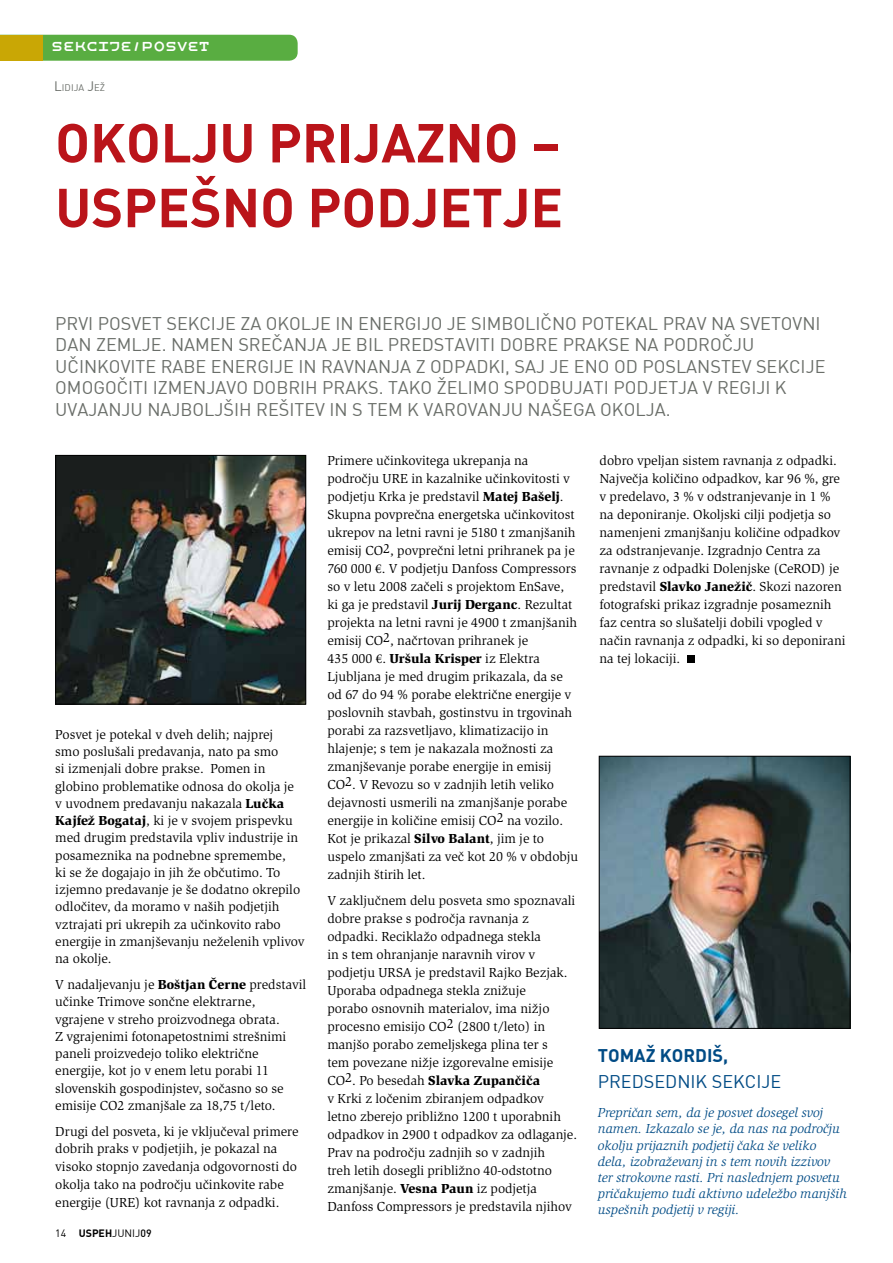
<style>
.page{position:relative;width:893px;height:1263px;background:#fff}
.page>*{position:absolute;margin:0;border:0;box-sizing:border-box;transform-origin:0 0}
.t1{font:54px "DIN Bold";color:#ba141a}
.t2{font:18px/21.6px "DIN Regular";color:#6a6e69}
.t3{font:18px "DIN Regular";color:#004b85}
.t4{font:18px "DIN Bold";color:#004b85}
.t5{font:13.5px/18px "Slimbach Itc TEE";color:#000}
.t6{font:italic 13.5px/16.2px "Slimbach Itc TEE";color:#004b85}
.t7{font:13.5px "Slimbach Itc TEE Blac";color:#000}
.t8{font:13.5px "Mobyregular";color:#fff}
.t9{font:10.5px "DIN Regular";color:#000}
.t10{font:9.45px "DIN Regular";color:#6a6e69}
.s1{font-size:13.5px}
.s2{font-family:"Slimbach Itc TEE Blac"}
.s3{font-family:"Minion Pro"}
.s4{font-family:"Slimbach Itc TEE"}
.s5{font-family:"DIN Bold"}
.s6{font-family:"DIN Medium"}
</style>
<div class="page">
<div style="left:43px;top:35px;width:255px;height:26px;background:#59ad41"></div>
<div style="left:0;top:35px;width:43px;height:26px;background:#c9a705"></div>
<img style="left:57px;top:457px;width:247px;height:245px">
<div style="left:55px;top:455px;width:251px;height:249px;border:1px solid #000"></div>
<div style="left:687px;top:656px;width:7px;height:7px;background:#000"></div>
<img style="left:601px;top:758px;width:247px;height:269px">
<div style="left:599px;top:756px;width:251px;height:273px;border:1px solid #000"></div>
<p class="t8" style="left:51px;top:38px;width:160px">SEKCIJE /POSVET</p>
<p class="t10" style="left:54px;top:82px;width:52px"><span class="s1">L</span>idija <span class="s1">J</span> ež</p>
<h1 class="t1" style="left:55px;top:107px;width:34px">OKOLJU</h1>
<h1 class="t1" style="left:268px;top:107px;width:32px">PRIJAZNO</h1>
<h1 class="t1" style="left:531px;top:107px;width:31px">–</h1>
<h1 class="t1" style="left:55px;top:172px;width:35px">USPEŠNO</h1>
<h1 class="t1" style="left:307px;top:172px;width:33px">PODJETJE</h1>
<p class="t2" style="left:55px;top:312px;width:772px">PRVI POSVET SEKCIJE ZA OKOLJE IN ENERGIJO JE SIMBOLIČNO POTEKAL PRAV NA SVETOVNI DAN ZEMLJE. NAMEN SREČANJA JE BIL PREDSTAVITI DOBRE PRAKSE NA PODROČJU UČINKOVITE RABE ENERGIJE IN RAVNANJA Z ODPADKI, SAJ JE ENO OD POSLANSTEV SEKCIJE OMOGOČITI IZMENJAVO DOBRIH PRAKS. TAKO ŽELIMO SPODBUJATI PODJETJA V REGIJI K UVAJANJU NAJBOLJŠIH REŠITEV IN S TEM K VAROVANJU NAŠEGA OKOLJA.</p>
<p class="t5" style="left:327px;top:452px;width:252px">Primere učinkovitega ukrepanja na področju URE in kazalnike učinkovitosti v podjetju Krka je predstavil <span class="s2">Matej Bašelj</span>.<br>Skupna povprečna energetska učinkovitost ukrepov na letni ravni je 5180 t zmanjšanih emisij CO2, povprečni letni prihranek pa je 760 000 <span class="s3">€</span>. V podjetju Danfoss Compressors so v letu 2008 začeli s projektom EnSave, ki ga je predstavil <span class="s2">Jurij Derganc</span>. Rezultat projekta na letni ravni je 4900 t zmanjšanih emisij CO2, načrtovan prihranek je<br>435 000 <span class="s3">€</span>. <span class="s2">Uršula Krisper</span> iz Elektra Ljubljana je med drugim prikazala, da se od 67 do 94 % porabe električne energije v poslovnih stavbah, gostinstvu in trgovinah porabi za razsvetljavo, klimatizacijo in hlajenje; s tem je nakazala možnosti za zmanjševanje porabe energije in emisij CO2. V Revozu so v zadnjih letih veliko dejavnosti usmerili na zmanjšanje porabe energije in količine emisij CO2 na vozilo.<br>Kot je prikazal <span class="s2">Silvo Balant</span>, jim je to uspelo zmanjšati za več kot 20 % v obdobju zadnjih štirih let.</p>
<p class="t5" style="left:327px;top:892px;width:249px">V zaključnem delu posveta smo spoznavali dobre prakse s področja ravnanja z odpadki. Reciklažo odpadnega stekla<br>in s tem ohranjanje naravnih virov v podjetju URSA je predstavil Rajko Bezjak.<br>Uporaba odpadnega stekla znižuje<br>porabo osnovnih materialov, ima nižjo procesno emisijo CO2 (2800 t/leto) in manjšo porabo zemeljskega plina ter s<br>tem povezane nižje izgorevalne emisije</p>
<p class="t7" style="left:327px;top:1073px;width:214px"><span class="s4">CO</span><sup>2</sup><span class="s4">. Po besedah</span> Slavka Zupančiča</p>
<p class="t5" style="left:327px;top:1090px;width:251px">v Krki z ločenim zbiranjem odpadkov<br>letno zberejo približno 1200 t uporabnih odpadkov in 2900 t odpadkov za odlaganje.<br>Prav na področju zadnjih so v zadnjih<br>treh letih dosegli približno 40-odstotno zmanjšanje. <span class="s2">Vesna Paun</span> iz podjetja Danfoss Compressors je predstavila njihov</p>
<p class="t5" style="left:600px;top:451px;width:247px">dobro vpeljan sistem ravnanja z odpadki.<br>Največja količino odpadkov, kar 96 %, gre v predelavo, 3 % v odstranjevanje in 1 % na deponiranje. Okoljski cilji podjetja so namenjeni zmanjšanju količine odpadkov za odstranjevanje. Izgradnjo Centra za ravnanje z odpadki Dolenjske (CeROD) je predstavil <span class="s2">Slavko Janežič</span>. Skozi nazoren fotografski prikaz izgradnje posameznih faz centra so slušatelji dobili vpogled v način ravnanja z odpadki, ki so deponirani na tej lokaciji.</p>
<p class="t5" style="left:55px;top:726px;width:251px;line-height:17.2px">Posvet je potekal v dveh delih; najprej<br>smo poslušali predavanja, nato pa smo<br>si izmenjali dobre prakse. Pomen in globino problematike odnosa do okolja je<br>v uvodnem predavanju nakazala <span class="s2">Lučka Kajfež Bogataj</span>, ki je v svojem prispevku med drugim predstavila vpliv industrije in posameznika na podnebne spremembe,<br>ki se že dogajajo in jih že občutimo. To izjemno predavanje je še dodatno okrepilo odločitev, da moramo v naših podjetjih vztrajati pri ukrepih za učinkovito rabo energije in zmanjševanju neželenih vplivov na okolje.</p>
<p class="t5" style="left:55px;top:976px;width:252px;line-height:17.2px">V nadaljevanju je <span class="s2">Boštjan Černe</span> predstavil učinke Trimove sončne elektrarne, vgrajene v streho proizvodnega obrata.<br>Z vgrajenimi fotonapetostnimi strešnimi paneli proizvedejo toliko električne energije, kot jo v enem letu porabi 11 slovenskih gospodinjstev, sočasno so se emisije CO2 zmanjšale za 18,75 t/leto.</p>
<p class="t5" style="left:55px;top:1122px;width:245px">Drugi del posveta, ki je vključeval primere dobrih praks v podjetjih, je pokazal na visoko stopnjo zavedanja odgovornosti do okolja tako na področju učinkovite rabe energije (URE) kot ravnanja z odpadki.</p>
<h2 class="t4" style="left:598px;top:1044px;width:132px">TOMAŽ KORDIŠ,</h2>
<h2 class="t3" style="left:598px;top:1070px;width:185px">PREDSEDNIK SEKCIJE</h2>
<p class="t6" style="left:598px;top:1105px;width:251px">Prepričan sem, da je posvet dosegel svoj namen. Izkazalo se je, da nas na področju okolju prijaznih podjetij čaka še veliko dela, izobraževanj in s tem novih izzivov ter strokovne rasti. Pri naslednjem posvetu pričakujemo tudi aktivno udeležbo manjših uspešnih podjetij v regiji.</p>
<p class="t9" style="left:55px;top:1227px;width:98px">14 <span class="s5">USPEH</span>JUNIJ<span class="s6">09</span></p>
</div>
